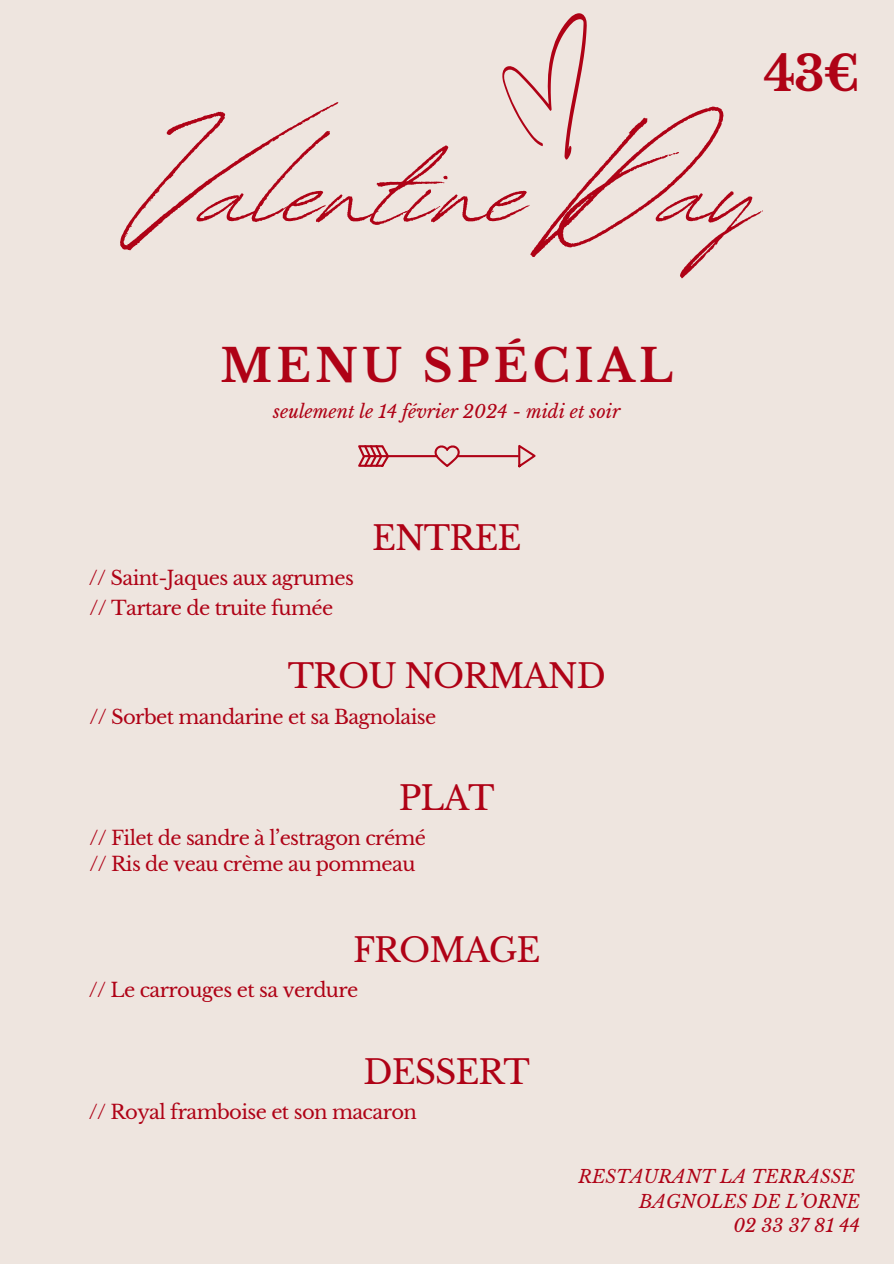
<style>
.page{position:relative;width:894px;height:1264px;background:#fff}
.page>*{position:absolute;margin:0;border:0;box-sizing:border-box;transform-origin:0 0}
.t1{font:180px "Revive 80 Signature";color:#af0216}
.t2{font:700 48px "Libre Baskerville";color:#af0216}
.t3{font:700 45px "Libre Baskerville";letter-spacing:.1em;color:#af0216}
.t4{font:33px "Libre Baskerville";letter-spacing:-.03em;color:#af0216}
.t5{font:19.5px "Libre Baskerville";letter-spacing:-.03em;color:#af0216}
.t6{font:italic 18px/24.8px "Libre Baskerville";color:#af0216;text-align:right}
</style>
<div class="page">
<div style="left:0;top:0;width:893px;height:1263px;background:#eee5df"></div>
<svg style="left:358px;top:445px;width:177px;height:23px"></svg>
<svg style="left:502px;top:13px;width:84px;height:147px"></svg>
<h4 class="t2" style="left:763px;top:44px;width:98px">43€</h4>
<p class="t1" style="left:132px;top:54px;width:630px">Valentine Day</p>
<p class="t3" style="left:220px;top:338px;width:454px">MENU SPÉCIAL</p>
<p class="t6" style="left:273px;top:400px;width:348px">seulement le 14 février 2024 - midi et soir</p>
<h2 class="t5" style="left:89px;top:566px;width:267px">// Saint-Jaques aux agrumes</h2>
<p class="t5" style="left:89px;top:596px;width:245px">// Tartare de truite fumée</p>
<h1 class="t4" style="left:372px;top:518px;width:151px">ENTREE</h1>
<h4 class="t4" style="left:287px;top:656px;width:320px">TROU NORMAND</h4>
<p class="t5" style="left:89px;top:704px;width:348px">// Sorbet mandarine et sa Bagnolaise</p>
<p class="t4" style="left:399px;top:777px;width:97px">PLAT</p>
<p class="t5" style="left:89px;top:826px;width:338px">// Filet de sandre à l’estragon crémé</p>
<h4 class="t5" style="left:89px;top:852px;width:327px">// Ris de veau crème au pommeau</h4>
<p class="t4" style="left:353px;top:929px;width:189px">FROMAGE</p>
<p class="t5" style="left:89px;top:978px;width:271px">// Le carrouges et sa verdure</p>
<h4 class="t4" style="left:363px;top:1051px;width:168px">DESSERT</h4>
<p class="t5" style="left:89px;top:1099px;width:330px">// Royal framboise et son macaron</p>
<h4 class="t6" style="left:578px;top:1164px;width:283px">RESTAURANT LA TERRASSE<br>BAGNOLES DE L’ORNE<br>02 33 37 81 44</h4>
</div>
